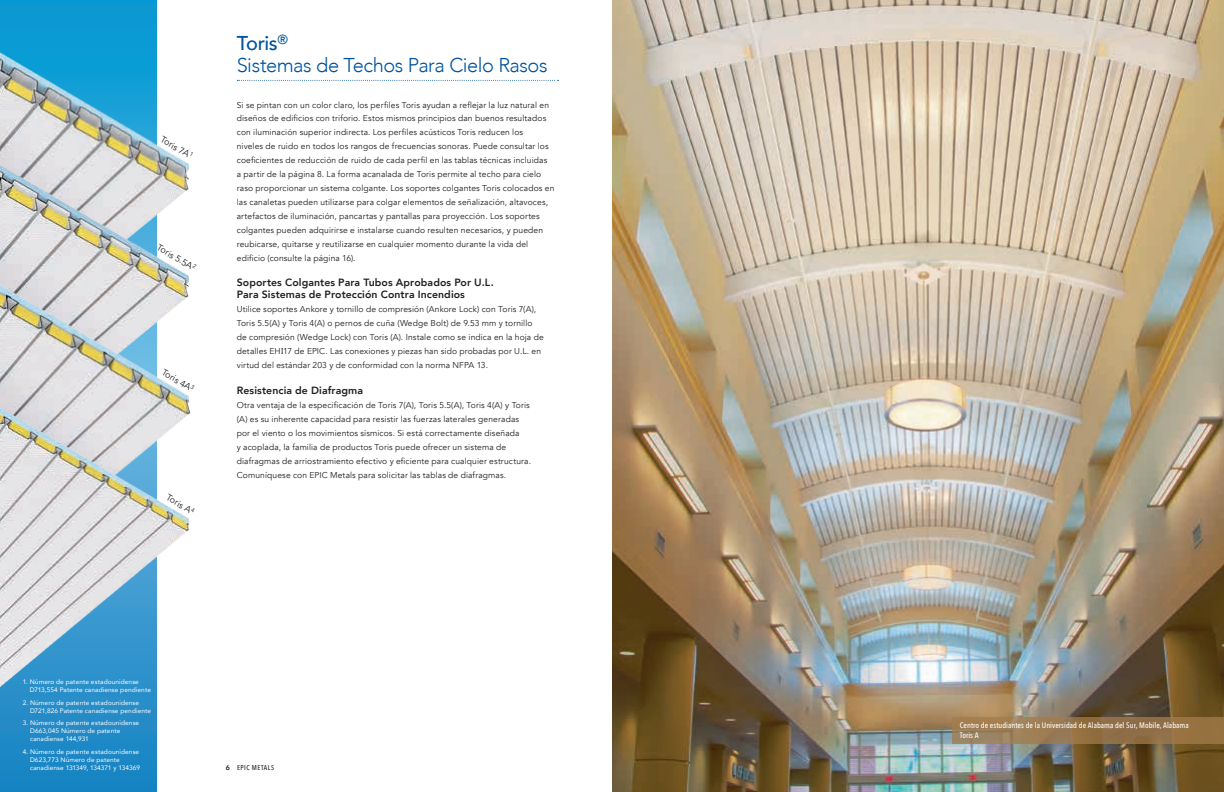
<style>
.page{position:relative;width:1224px;height:792px;background:#fff}
.page>*{position:absolute;margin:0;border:0;box-sizing:border-box;transform-origin:0 0}
.t1{font:300 20px/22px "Avenir";letter-spacing:-.025em;color:#01539e}
.t2{font:800 10.5px/11.3px "Avenir";letter-spacing:.01em;color:#231f20}
.t3{font:9px "Avenir";color:#231f20}
.t4{font:8.5px/14px "Avenir";letter-spacing:.015em;color:#231f20}
.t5{font:500 8px/9.6px "Avenir Next Condensed";letter-spacing:.005em;color:#fff}
.t6{font:500 7px "Avenir Next Condensed";letter-spacing:.07em;color:#231f20}
.t7{font:6.5px/8px "Avenir";letter-spacing:.015em;color:#fff}
.s1{font-weight:500}
.s2{font-family:"Minion Display";font-size:9.2px}
.s3{font-family:"Avenir";font-weight:800}
</style>
<div class="page">
<svg style="left:0;top:0;width:156px;height:792px;background:#1a8cc8"></svg>
<img style="left:0;top:32px;width:157px;height:113px">
<img style="left:612px;top:0;width:612px;height:792px">
<svg style="left:237px;top:80px;width:321px;height:1px"></svg>
<svg style="left:953px;top:717px;width:271px;height:27px;background:#97764c"></svg>
<img style="left:0;top:145px;width:189px;height:123px">
<img style="left:0;top:268px;width:189px;height:127px">
<img style="left:0;top:395px;width:191px;height:299px">
<p class="t3" style="left:164px;top:134px;width:37px;rotate:30deg">Toris 7A<sup>1</sup></p>
<p class="t3" style="left:161px;top:242px;width:44px;rotate:30deg">Toris 5.5A<sup>2</sup></p>
<p class="t3" style="left:165px;top:367px;width:37px;rotate:30deg">Toris 4A<sup>3</sup></p>
<p class="t3" style="left:170px;top:492px;width:32px;rotate:30deg">Toris A<sup>4</sup></p>
<h1 class="t1" style="left:237px;top:32px;width:312px"><span class="s1">Toris</span><sup>®<br></sup>Sistemas de Techos Para Cielo Rasos</h1>
<p class="t4" style="left:237px;top:98px;width:319px">Si se pintan con un color claro, los perfiles Toris ayudan a reflejar la luz natural en diseños de edificios con triforio. Estos mismos principios dan buenos resultados con iluminación superior indirecta. Los perfiles acústicos Toris reducen los<br>niveles de ruido en todos los rangos de frecuencias sonoras. Puede consultar los coeficientes de reducción de ruido de cada perfil en las tablas técnicas incluidas<br>a partir de la página 8. La forma acanalada de Toris permite al techo para cielo raso proporcionar un sistema colgante. Los soportes colgantes Toris colocados en las canaletas pueden utilizarse para colgar elementos de señalización, altavoces, artefactos de iluminación, pancartas y pantallas para proyección. Los soportes colgantes pueden adquirirse e instalarse cuando resulten necesarios, y pueden reubicarse, quitarse y reutilizarse en cualquier momento durante la vida del edificio (consulte la página 16).</p>
<p class="t2" style="left:237px;top:276px;width:258px">Soportes Colgantes Para Tubos Aprobados Por U.L.<br>Para Sistemas de Protección Contra Incendios</p>
<p class="t4" style="left:237px;top:302px;width:308px">Utilice soportes Ankore y tornillo de compresión (Ankore Lock) con Toris 7(A), Toris 5.5(A) y Toris 4(A) o pernos de cuña (Wedge Bolt) de 9.53 mm y tornillo de compresión (Wedge Lock) con Toris (A). Instale como se indica en la hoja de detalles EH<span class="s2">I</span>17 de EPIC. Las conexiones y piezas han sido probadas por U.L. en virtud del estándar 203 y de conformidad con la norma NFPA 13.</p>
<p class="t2" style="left:237px;top:384px;width:128px">Resistencia de Diafragma</p>
<p class="t4" style="left:237px;top:398px;width:296px">Otra ventaja de la especificación de Toris 7(A), Toris 5.5(A), Toris 4(A) y Toris (A) es su inherente capacidad para resistir las fuerzas laterales generadas por el viento o los movimientos sísmicos. Si está correctamente diseñada<br>y acoplada, la familia de productos Toris puede ofrecer un sistema de diafragmas de arriostramiento efectivo y eficiente para cualquier estructura.<br>Comuníquese con EPIC Metals para solicitar las tablas de diafragmas.</p>
<p class="t7" style="left:30px;top:678px;width:123px;text-indent:-7px">1. Número de patente estadounidense<br>D713,554 Patente canadiense pendiente</p>
<p class="t7" style="left:30px;top:698px;width:123px;text-indent:-7px">2. Número de patente estadounidense<br>D721,826 Patente canadiense pendiente</p>
<p class="t7" style="left:30px;top:719px;width:111px;text-indent:-7px">3. Número de patente estadounidense<br>D663,045 Número de patente canadiense 144,931</p>
<p class="t7" style="left:30px;top:747px;width:112px;text-indent:-7px">4. Número de patente estadounidense<br>D623,773 Número de patente canadiense 131349, 134371 y 134369</p>
<p class="t6" style="left:226px;top:763px;width:50px"><span class="s3">6</span> EPIC METALS</p>
<p class="t5" style="left:960px;top:720px;width:231px">Centro de estudiantes de la Universidad de Alabama del Sur, Mobile, Alabama<br>Toris A</p>
</div>
